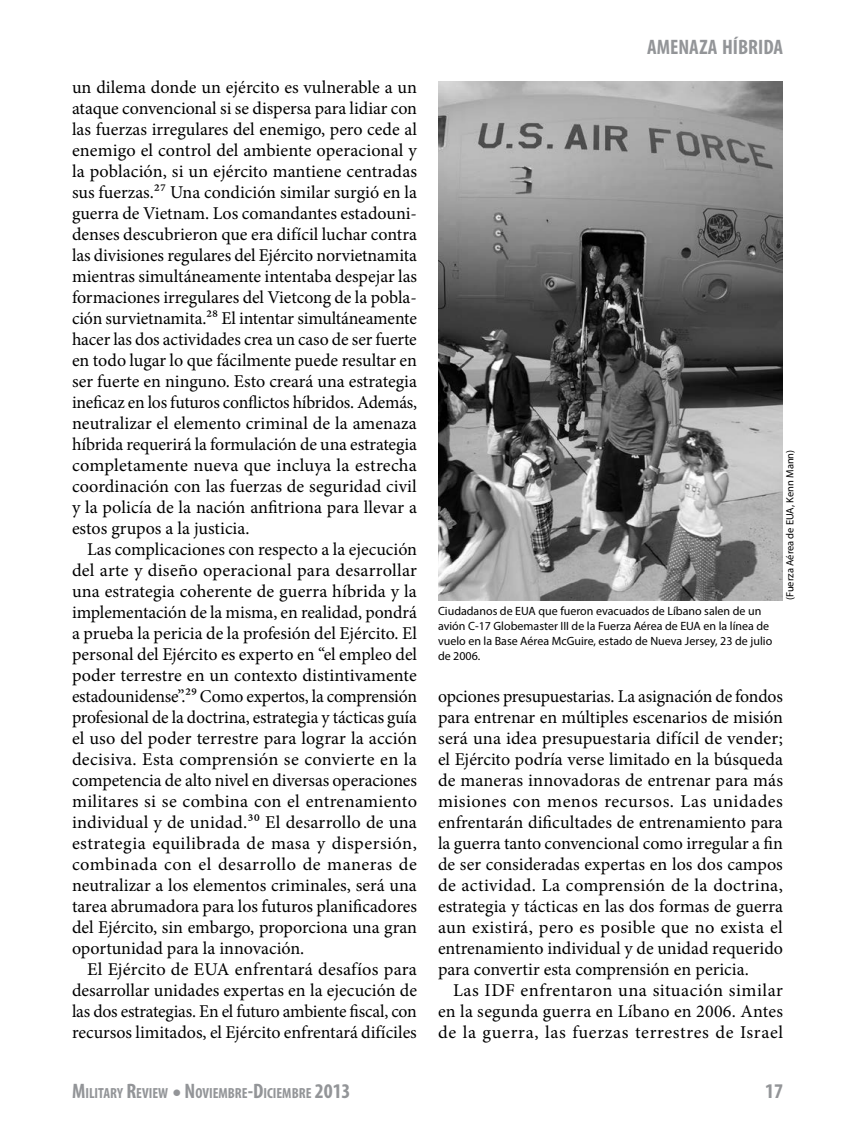
<style>
.page{position:relative;width:864px;height:1134px;background:#fff}
.page>*{position:absolute;margin:0;border:0;box-sizing:border-box;transform-origin:0 0}
.t1{font:700 condensed 21px "Myriad Pro";color:#939598}
.t2{font:700 condensed 21px "Myriad Pro";color:#939598}
.t3{font:18px/21px "Minion Pro";color:#000;text-align:justify}
.t4{font:700 condensed 14.7px "Myriad Pro";color:#939598}
.t5{font:12px/15px "Myriad Pro";color:#000}
.t6{font:10.5px "Myriad Pro";color:#000}
.s1{font-size:21px}
.s2{font-weight:400;font-stretch:normal;font-size:31.5px}
</style>
<div class="page">
<img style="left:438px;top:81px;width:345px;height:519px">
<p class="t3" style="left:72px;top:77px;width:347px">un dilema donde un ejército es vulnerable a un ataque convencional si se dispersa para lidiar con las fuerzas irregulares del enemigo, pero cede al enemigo el control del ambiente operacional y la población, si un ejército mantiene centradas sus fuerzas.27 Una condición similar surgió en la guerra de Vietnam. Los comandantes estadouni&shy;denses descubrieron que era difícil luchar contra las divisiones regulares del Ejército norvietnamita mientras simultáneamente intentaba despejar las formaciones irregulares del Vietcong de la pobla&shy;ción survietnamita.28 El intentar simultáneamente hacer las dos actividades crea un caso de ser fuerte en todo lugar lo que fácilmente puede resultar en ser fuerte en ninguno. Esto creará una estrategia ineficaz en los futuros conflictos híbridos. Además, neutralizar el elemento criminal de la amenaza híbrida requerirá la formulación de una estrategia completamente nueva que incluya la estrecha coordinación con las fuerzas de seguridad civil y la policía de la nación anfitriona para llevar a estos grupos a la justicia.</p>
<p class="t3" style="left:72px;top:539px;width:347px;text-indent:15px">Las complicaciones con respecto a la ejecución del arte y diseño operacional para desarrollar una estrategia coherente de guerra híbrida y la implementación de la misma, en realidad, pondrá a prueba la pericia de la profesión del Ejército. El personal del Ejército es experto en “el empleo del poder terrestre en un contexto distintivamente estadounidense”.29 Como expertos, la comprensión profesional de la doctrina, estrategia y tácticas guía el uso del poder terrestre para lograr la acción decisiva. Esta comprensión se convierte en la competencia de alto nivel en diversas operaciones militares si se combina con el entrenamiento individual y de unidad.30 El desarrollo de una estrategia equilibrada de masa y dispersión, combinada con el desarrollo de maneras de neutralizar a los elementos criminales, será una tarea abrumadora para los futuros planificadores del Ejército, sin embargo, proporciona una gran oportunidad para la innovación.</p>
<p class="t3" style="left:72px;top:959px;width:347px;text-indent:15px">El Ejército de EUA enfrentará desafíos para desarrollar unidades expertas en la ejecución de las dos estrategias. En el futuro ambiente fiscal, con recursos limitados, el Ejército enfrentará difíciles</p>
<p class="t1" style="left:647px;top:34px;width:137px">AMENAZA HÍBRIDA</p>
<p class="t5" style="left:438px;top:604px;width:336px">Ciudadanos de EUA que fueron evacuados de Líbano salen de un avión C-17 Globemaster III de la Fuerza Aérea de EUA en la línea de vuelo en la Base Aérea McGuire, estado de Nueva Jersey, 23 de julio de 2006.</p>
<p class="t6" style="left:784px;top:600px;width:152px;rotate:-90deg">(Fuerza Aérea de EUA, Kenn Mann)</p>
<p class="t3" style="left:438px;top:686px;width:347px">opciones presupuestarias. La asignación de fondos para entrenar en múltiples escenarios de misión será una idea presupuestaria difícil de vender; el Ejército podría verse limitado en la búsqueda de maneras innovadoras de entrenar para más misiones con menos recursos. Las unidades enfrentarán dificultades de entrenamiento para la guerra tanto convencional como irregular a fin de ser consideradas expertas en los dos campos de actividad. La comprensión de la doctrina, estrategia y tácticas en las dos formas de guerra aun existirá, pero es posible que no exista el entrenamiento individual y de unidad requerido para convertir esta comprensión en pericia.</p>
<p class="t3" style="left:438px;top:980px;width:347px;text-indent:15px">Las IDF enfrentaron una situación similar en la segunda guerra en Líbano en 2006. Antes de la guerra, las fuerzas terrestres de Israel</p>
<p class="t4" style="left:72px;top:1084px;width:280px"><span class="s1">M</span>ILITARY <span class="s1">R</span>EVIEW <span class="s2">•</span> <span class="s1">N</span>OVIEMBRE<span class="s1">-D</span>ICIEMBRE <span class="s1">2013</span></p>
<p class="t2" style="left:765px;top:1078px;width:19px">17</p>
</div>
